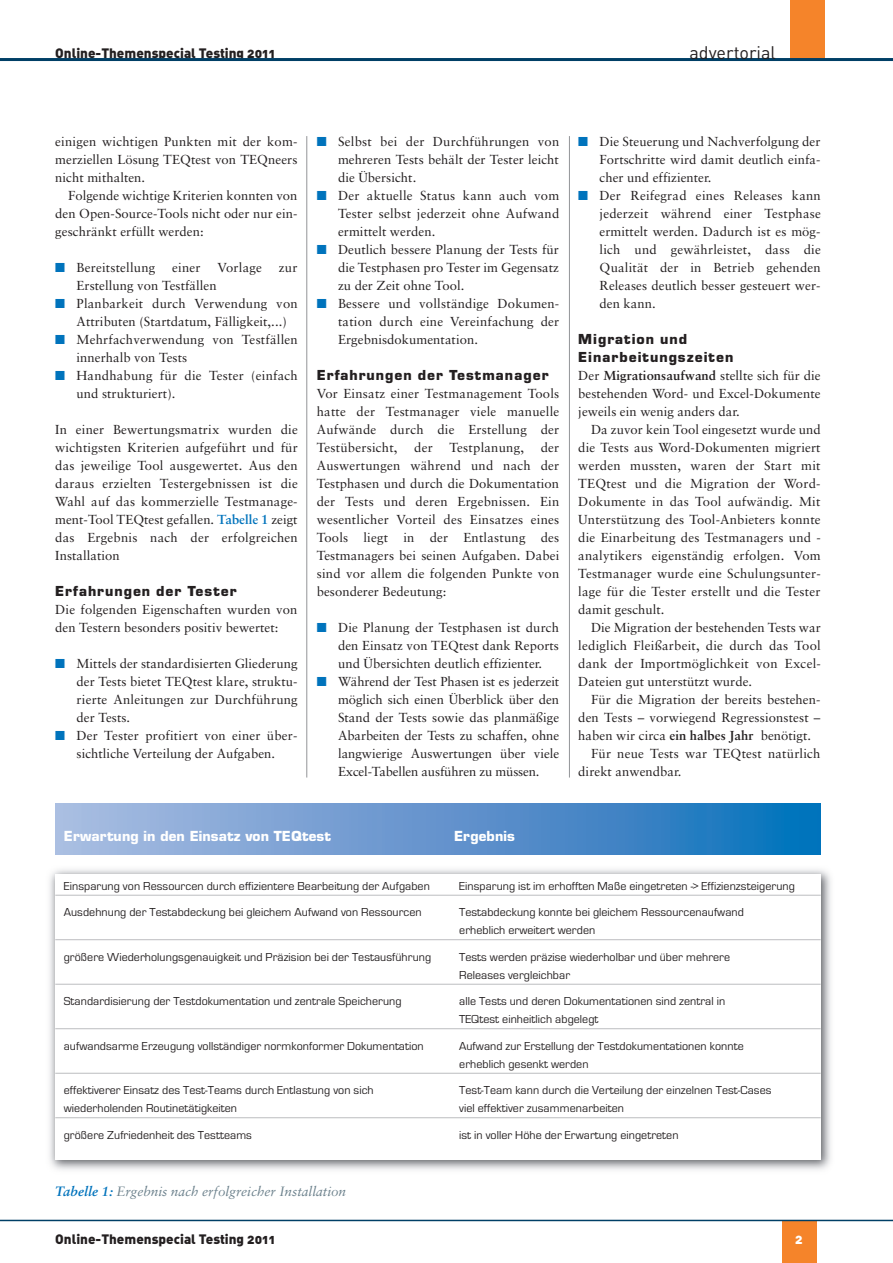
<style>
.page{position:relative;width:893px;height:1263px;background:#fff}
.page>*{position:absolute;margin:0;border:0;box-sizing:border-box;transform-origin:0 0}
.t1{font:18px "DIN";color:#231f20}
.t2{font:700 14.25px/18px "Eurostile BQ";letter-spacing:.07em;color:#231f20}
.t3{font:13.5px "DIN Black Alternate";color:#231f20}
.t4{font:italic 13.5px "Sabon";color:#6c818c}
.t5{font:700 13.5px "Eurostile";letter-spacing:.005em;color:#fff}
.t6{font:13.5px "DIN Black Alternate";color:#fff}
.t7{font:13.05px/18px "Sabon";letter-spacing:.005em;color:#231f20;text-align:justify}
.t8{font:12px/18px "Eurostile";letter-spacing:.005em;color:#231f20}
.s1{color:#0073bc}
.s2{font-weight:700;color:#0073bc}
.s3{font-weight:700}
</style>
<div class="page">
<hr style="left:306px;top:136px;width:1px;height:641px;background:#939598">
<hr style="left:569px;top:136px;width:1px;height:641px;background:#939598">
<div style="left:782px;top:1220px;width:34px;height:43px;background:#f5842a"></div>
<div style="left:791px;top:0;width:34px;height:60px;background:#f5842a"></div>
<hr style="left:0;top:58px;width:893px;height:3px;background:#003f66">
<hr style="left:0;top:1220px;width:893px;height:1px;background:#003f66">
<img style="left:55px;top:803px;width:766px;height:52px">
<img style="left:49px;top:869px;width:782px;height:301px">
<div style="left:55px;top:874px;width:766px;height:285px;background:#fff"></div>
<hr style="left:55px;top:895px;width:766px;height:1px;background:#bcbdc0">
<hr style="left:55px;top:939px;width:766px;height:1px;background:#bcbdc0">
<hr style="left:55px;top:984px;width:766px;height:1px;background:#bcbdc0">
<hr style="left:55px;top:1028px;width:766px;height:1px;background:#bcbdc0">
<hr style="left:55px;top:1073px;width:766px;height:1px;background:#bcbdc0">
<hr style="left:55px;top:1117px;width:766px;height:1px;background:#bcbdc0">
<p class="t3" style="left:55px;top:48px;width:221px">Online-Themenspecial Testing 2011</p>
<h1 class="t1" style="left:689px;top:46px;width:88px">advertorial</h1>
<p class="t7" style="left:55px;top:133px;width:244px">einigen wichtigen Punkten mit der kom&shy;merziellen Lösung TEQtest von TEQneers nicht mithalten.</p>
<p class="t7" style="left:55px;top:187px;width:244px;text-indent:13px">Folgende wichtige Kriterien konnten von den Open-Source-Tools nicht oder nur ein&shy;geschränkt erfüllt werden:</p>
<p class="t7" style="left:55px;top:259px;width:102px"><span class="s1">■</span> Bereitstellung</p>
<p class="t7" style="left:172px;top:259px;width:30px">einer</p>
<p class="t7" style="left:218px;top:259px;width:46px">Vorlage</p>
<p class="t7" style="left:279px;top:259px;width:20px">zur</p>
<p class="t7" style="left:77px;top:277px;width:142px">Erstellung von Testfällen</p>
<p class="t7" style="left:77px;top:295px;width:223px;text-indent:-21px"><span class="s1">■</span> Planbarkeit durch Verwendung von<br>Attributen (Startdatum, Fälligkeit,...)</p>
<p class="t7" style="left:77px;top:331px;width:223px;text-indent:-21px"><span class="s1">■</span> Mehrfachverwendung von Testfällen innerhalb von Tests</p>
<p class="t7" style="left:77px;top:367px;width:223px;text-indent:-21px"><span class="s1">■</span> Handhabung für die Tester (einfach und strukturiert).</p>
<p class="t7" style="left:55px;top:421px;width:244px">In einer Bewertungsmatrix wurden die wichtigsten Kriterien aufgeführt und für das jeweilige Tool ausgewertet. Aus den daraus erzielten Testergebnissen ist die Wahl auf das kommerzielle Testmanage - ment-Tool TEQtest gefallen. <span class="s2">Tabelle 1</span> zeigt das Ergebnis nach der erfolgreichen Installation</p>
<p class="t2" style="left:55px;top:583px;width:183px">Erfahrungen der Tester</p>
<p class="t7" style="left:55px;top:601px;width:244px">Die folgenden Eigenschaften wurden von den Testern besonders positiv bewertet:</p>
<p class="t7" style="left:77px;top:655px;width:223px;text-indent:-21px"><span class="s1">■</span> Mittels der standardisierten Gliederung der Tests bietet TEQtest klare, struktu&shy;rierte Anleitungen zur Durchführung der Tests.</p>
<p class="t7" style="left:55px;top:727px;width:244px;text-align:center"><span class="s1">■</span> Der Tester profitiert von einer über&shy;sichtliche Verteilung der Aufgaben.</p>
<p class="t7" style="left:338px;top:133px;width:223px;text-indent:-21px"><span class="s1">■</span> Selbst bei der Durchführungen von mehreren Tests behält der Tester leicht die Übersicht.</p>
<p class="t7" style="left:338px;top:187px;width:223px;text-indent:-21px"><span class="s1">■</span> Der aktuelle Status kann auch vom Tester selbst jederzeit ohne Aufwand ermittelt werden.</p>
<p class="t7" style="left:338px;top:241px;width:222px;text-indent:-21px"><span class="s1">■</span> Deutlich bessere Planung der Tests für die Testphasen pro Tester im Gegensatz zu der Zeit ohne Tool.</p>
<p class="t7" style="left:338px;top:295px;width:223px;text-indent:-21px"><span class="s1">■</span> Bessere und vollständige Dokumen - tation durch eine Vereinfachung der Ergebnisdokumentation.</p>
<p class="t2" style="left:317px;top:367px;width:234px">Erfahrungen der Testmanager</p>
<p class="t7" style="left:317px;top:385px;width:244px">Vor Einsatz einer Testmanagement Tools hatte der Testmanager viele manuelle Aufwände durch die Erstellung der Testübersicht,</p>
<p class="t7" style="left:317px;top:439px;width:244px;text-indent:224px">der Auswertungen während und nach der Testphasen und durch die Dokumentation der Tests und deren Ergebnissen. Ein wesentlicher Vorteil des Einsatzes eines Tools liegt in der Entlastung des Testmanagers bei seinen Aufgaben. Dabei sind vor allem die folgenden Punkte von besonderer Bedeutung:</p>
<p class="t7" style="left:338px;top:619px;width:223px;text-indent:-21px"><span class="s1">■</span> Die Planung der Testphasen ist durch den Einsatz von TEQtest dank Reports und Übersichten deutlich effizienter.</p>
<p class="t7" style="left:338px;top:673px;width:223px;text-indent:-21px"><span class="s1">■</span> Während der Test Phasen ist es jederzeit möglich sich einen Überblick über den Stand der Tests sowie das planmäßige Abarbeiten der Tests zu schaffen, ohne langwierige Auswertungen über viele Excel-Tabellen ausführen zu müssen.</p>
<p class="t7" style="left:414px;top:439px;width:20px">der</p>
<p class="t7" style="left:449px;top:439px;width:76px">Testplanung,</p>
<p class="t7" style="left:600px;top:133px;width:222px;text-indent:-21px"><span class="s1">■</span> Die Steuerung und Nachverfolgung der Fortschritte wird damit deutlich einfa&shy;cher und effizienter.</p>
<p class="t7" style="left:600px;top:187px;width:223px;text-indent:-21px"><span class="s1">■</span> Der Reifegrad eines Releases kann jederzeit während einer Testphase ermittelt werden. Dadurch ist es mög&shy;lich und gewährleistet, dass die Qualität der in Betrieb gehenden Releases deutlich besser gesteuert wer&shy;den kann.</p>
<p class="t2" style="left:578px;top:331px;width:157px">Migration und<br>Einarbeitungszeiten</p>
<p class="t7" style="left:578px;top:367px;width:244px">Der <span class="s3">Migrationsaufwand</span> stellte sich für die bestehenden Word- und Excel-Dokumente jeweils ein wenig anders dar.</p>
<p class="t7" style="left:578px;top:421px;width:244px;text-indent:13px">Da zuvor kein Tool eingesetzt wurde und die Tests aus Word-Dokumenten migriert werden mussten, waren der Start mit TEQtest und die Migration der Word-Dokumente in das Tool aufwändig. Mit Unterstützung des Tool-Anbieters konnte die Einarbeitung des Testmanagers und - analytikers eigenständig erfolgen. Vom Testmanager wurde eine Schulungsun ter - lage für die Tester erstellt und die Tester damit geschult.</p>
<p class="t7" style="left:578px;top:619px;width:244px;text-indent:13px">Die Migration der bestehenden Tests war lediglich Fleißarbeit, die durch das Tool dank der Importmöglichkeit von Excel-Dateien gut unterstützt wurde.</p>
<p class="t7" style="left:591px;top:691px;width:231px">Für die Migration der bereits bestehen-</p>
<p class="t7" style="left:578px;top:709px;width:244px">den Tests – vorwiegend Regressionstest –</p>
<p class="t7" style="left:578px;top:727px;width:234px">haben wir circa <span class="s3">ein halbes Jahr</span> benötigt.</p>
<p class="t7" style="left:591px;top:745px;width:231px">Für neue Tests war TEQtest natürlich</p>
<p class="t7" style="left:578px;top:763px;width:105px">direkt anwendbar.</p>
<p class="t5" style="left:64px;top:831px;width:269px">Erwartung in den Einsatz von TEQtest</p>
<p class="t5" style="left:454px;top:831px;width:62px">Ergebnis</p>
<p class="t8" style="left:64px;top:878px;width:368px">Einsparung von Ressourcen durch effizientere Bearbeitung der Aufgaben</p>
<p class="t8" style="left:459px;top:878px;width:337px">Einsparung ist im erhofften Maße eingetreten -&gt; Effizienzsteigerung</p>
<p class="t8" style="left:64px;top:904px;width:359px">Ausdehnung der Testabdeckung bei gleichem Aufwand von Ressourcen</p>
<p class="t8" style="left:459px;top:904px;width:286px">Testabdeckung konnte bei gleichem Ressourcenaufwand erheblich erweitert werden</p>
<p class="t8" style="left:64px;top:949px;width:369px">größere Wiederholungsgenauigkeit und Präzision bei der Testausführung</p>
<p class="t8" style="left:459px;top:949px;width:273px">Tests werden präzise wiederholbar und über mehrere<br>Releases vergleichbar</p>
<p class="t8" style="left:64px;top:993px;width:339px">Standardisierung der Testdokumentation und zentrale Speicherung</p>
<p class="t8" style="left:459px;top:993px;width:268px">alle Tests und deren Dokumentationen sind zentral in<br>TEQtest einheitlich abgelegt</p>
<p class="t8" style="left:64px;top:1038px;width:362px">aufwandsarme Erzeugung vollständiger normkonformer Dokumentation</p>
<p class="t8" style="left:459px;top:1038px;width:286px">Aufwand zur Erstellung der Testdokumentationen konnte erheblich gesenkt werden</p>
<p class="t8" style="left:64px;top:1082px;width:311px">effektiverer Einsatz des Test-Teams durch Entlastung von sich</p>
<p class="t8" style="left:459px;top:1082px;width:314px">Test-Team kann durch die Verteilung der einzelnen Test-Cases</p>
<p class="t8" style="left:64px;top:1100px;width:175px">wiederholenden Routinetätigkeiten</p>
<p class="t8" style="left:459px;top:1100px;width:166px">viel effektiver zusammenarbeiten</p>
<p class="t8" style="left:64px;top:1127px;width:190px">größere Zufriedenheit des Testteams</p>
<p class="t8" style="left:459px;top:1127px;width:221px">ist in voller Höhe der Erwartung eingetreten</p>
<p class="t4" style="left:55px;top:1185px;width:292px"><span class="s2">Tabelle 1:</span> Ergebnis nach erfolgreicher Installation</p>
<p class="t3" style="left:55px;top:1234px;width:221px">Online-Themenspecial Testing 2011</p>
<p class="t6" style="left:795px;top:1234px;width:9px">2</p>
</div>
